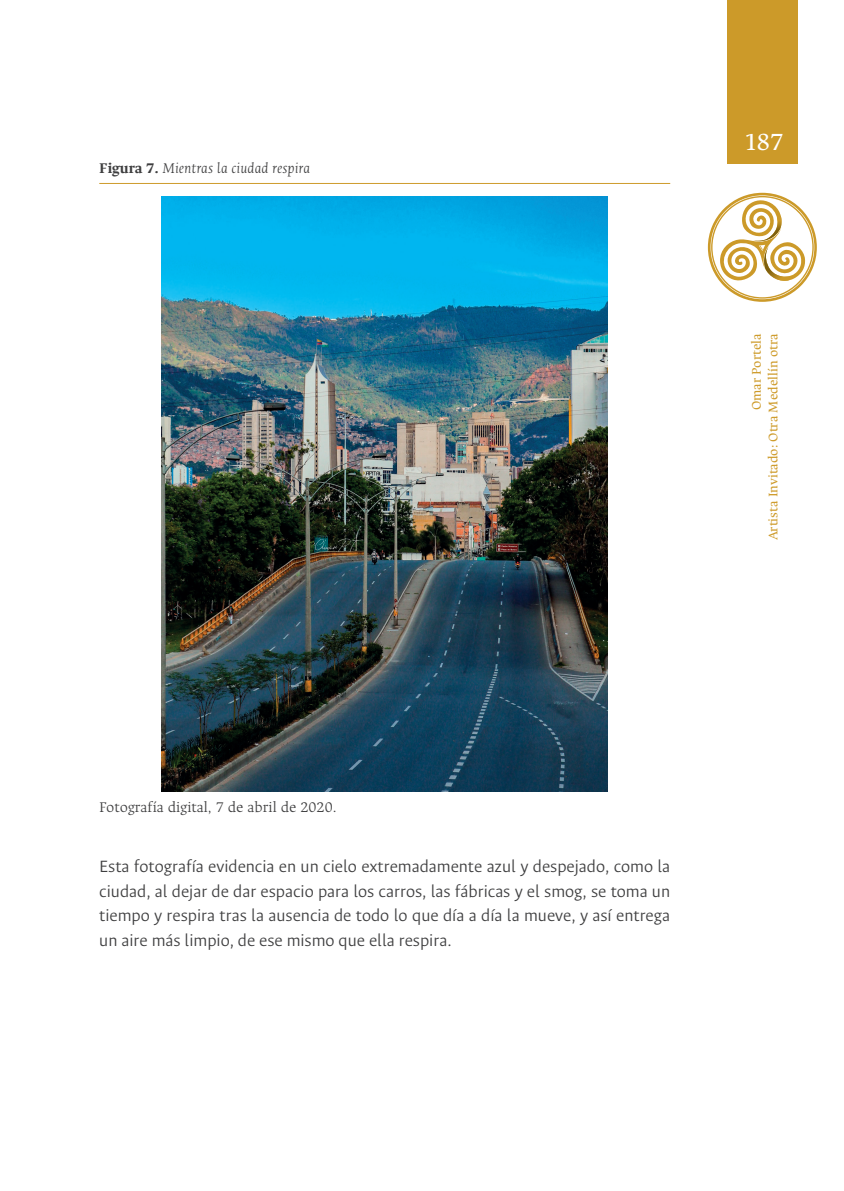
<style>
.page{position:relative;width:844px;height:1191px;background:#fff}
.page>*{position:absolute;margin:0;border:0;box-sizing:border-box;transform-origin:0 0}
.t1{font:26.25px "Ancizar Serif";color:#fff}
.t2{font:300 18.38px/24.5px "Ancizar Sans";color:#3e3e3f;text-align:justify}
.t3{font:300 15.75px "Ancizar Serif";color:#3e3e3f}
.t4{font:italic 300 15.75px "Ancizar Serif";color:#3e3e3f}
.t5{font:14px/16.8px "Ancizar Serif";color:#ce9b2a;text-align:right}
.s1{font-weight:700;font-style:normal}
</style>
<div class="page">
<div style="left:726px;top:0;width:71px;height:164px;background:#cc9a29"></div>
<svg style="left:707px;top:193px;width:109px;height:109px"></svg>
<hr style="left:99px;top:183px;width:571px;height:1px;background:#ce9b2a">
<img style="left:161px;top:196px;width:446px;height:595px">
<p class="t4" style="left:99px;top:159px;width:212px"><span class="s1">Figura 7.</span> Mientras la ciudad respira</p>
<h1 class="t1" style="left:744px;top:126px;width:41px">187</h1>
<p class="t5" style="left:747px;top:540px;width:208px;rotate:-90deg">Omar Portela<br>Artista Invitado: Otra Medellín otra</p>
<p class="t3" style="left:99px;top:798px;width:239px">Fotografía digital, 7 de abril de 2020.</p>
<p class="t2" style="left:99px;top:854px;width:572px">Esta fotografía evidencia en un cielo extremadamente azul y despejado, como la ciudad, al dejar de dar espacio para los carros, las fábricas y el smog, se toma un tiempo y respira tras la ausencia de todo lo que día a día la mueve, y así entrega un aire más limpio, de ese mismo que ella respira.</p>
</div>
